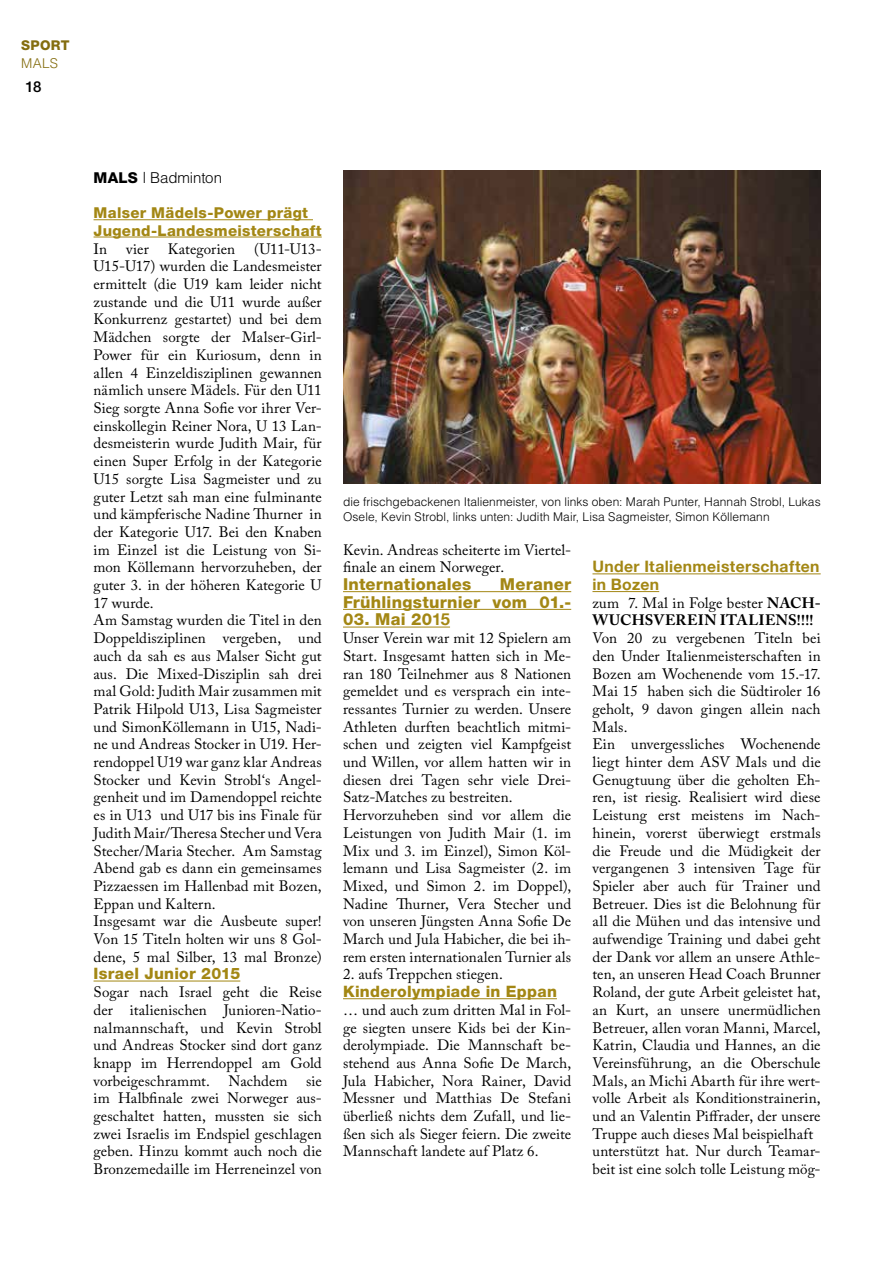
<style>
.page{position:relative;width:893px;height:1263px;background:#fff}
.page>*{position:absolute;margin:0;border:0;box-sizing:border-box;transform-origin:0 0}
.t1{font:800 16.5px/17.7px "Helvetica Neue";letter-spacing:.015em;color:#a38714;text-align:right}
.t2{font:800 15.75px "Helvetica Neue";letter-spacing:.015em;color:#a38714}
.t3{font:700 15.75px/17.7px "Helvetica Neue";letter-spacing:.025em;color:#a38714}
.t4{font:15px/17.7px "Adobe Caslon Pro";letter-spacing:.005em;color:#000}
.t5{font:800 15px/17.2px "Helvetica Neue";letter-spacing:.02em;color:#a38714}
.t6{font:700 15px/17.7px "Adobe Caslon Pro";letter-spacing:.015em;color:#000}
.t7{font:300 15px "Helvetica";letter-spacing:-.005em;color:#000}
.t8{font:500 15px "Helvetica Neue";color:#000}
.t9{font:800 13.5px "Helvetica Neue";letter-spacing:.015em;color:#846d0f}
.t10{font:300 13.5px "Helvetica";color:#846d0f}
.t11{font:300 12px/15px "Helvetica";letter-spacing:.005em;color:#000}
.s1{font-family:"Helvetica Neue";font-weight:800}
.s2{font-weight:400}
.s3{font-weight:700}
</style>
<div class="page">
<img style="left:343px;top:171px;width:478px;height:312px">
<hr style="left:94px;top:219px;width:219px;height:1px;background:#a38714">
<hr style="left:94px;top:237px;width:228px;height:1px;background:#a38714">
<hr style="left:94px;top:981px;width:146px;height:1px;background:#a38714">
<hr style="left:343px;top:591px;width:228px;height:1px;background:#a38714">
<hr style="left:343px;top:609px;width:228px;height:1px;background:#a38714">
<hr style="left:343px;top:627px;width:107px;height:1px;background:#a38714">
<hr style="left:343px;top:998px;width:214px;height:1px;background:#a38714">
<hr style="left:592px;top:573px;width:229px;height:1px;background:#a38714">
<hr style="left:592px;top:591px;width:67px;height:1px;background:#a38714">
<p class="t9" style="left:21px;top:37px;width:50px">SPORT</p>
<p class="t10" style="left:21px;top:55px;width:38px">MALS</p>
<p class="t8" style="left:26px;top:78px;width:17px">18</p>
<p class="t7" style="left:94px;top:168px;width:130px"><span class="s1">MALS</span> | Badminton</p>
<p class="t5" style="left:94px;top:204px;width:230px">Malser Mädels-Power prägt<br>Jugend-Landesmeisterschaft</p>
<p class="t4" style="left:94px;top:240px;width:15px">In</p>
<p class="t4" style="left:126px;top:240px;width:24px">vier</p>
<p class="t4" style="left:168px;top:240px;width:69px">Kategorien</p>
<p class="t4" style="left:94px;top:240px;width:230px;text-indent:161px">(U11-U13-<br>U15-U17) wurden die Landesmeister ermittelt (die U19 kam leider nicht zustande und die U11 wurde außer<br>Konkurrenz gestartet) und bei dem<br>Mädchen sorgte der Malser-Girl-<br>Power für ein Kuriosum, denn in allen 4 Einzeldisziplinen gewannen nämlich unsere Mädels. Für den U11<br>Sieg sorgte Anna Sofie vor ihrer Ver&shy;einskollegin Reiner Nora, U 13 Lan&shy;desmeisterin wurde Judith Mair, für einen Super Erfolg in der Kategorie<br>U15 sorgte Lisa Sagmeister und zu guter Letzt sah man eine fulminante und kämpferische Nadine Thurner in der Kategorie U17. Bei den Knaben im Einzel ist die Leistung von Si&shy;mon Köllemann hervorzuheben, der guter 3. in der höheren Kategorie U<br>17 wurde.<br>Am Samstag wurden die Titel in den<br>Doppeldisziplinen vergeben, und auch da sah es aus Malser Sicht gut aus. Die Mixed-Disziplin sah drei mal Gold: Judith Mair zusammen mit<br>Patrik Hilpold U13, Lisa Sagmeister und SimonKöllemann in U15, Nadi&shy;ne und Andreas Stocker in U19. Her&shy;rendoppel U19 war ganz klar Andreas<br>Stocker und Kevin Strobl‘s Angel&shy;genheit und im Damendoppel reichte es in U13 und U17 bis ins Finale für<br>Judith Mair/Theresa Stecher und Vera<br>Stecher/Maria Stecher. Am Samstag<br>Abend gab es dann ein gemeinsames<br>Pizzaessen im Hallenbad mit Bozen,<br>Eppan und Kaltern.<br>Insgesamt war die Ausbeute super!<br>Von 15 Titeln holten wir uns 8 Gol&shy;dene, 5 mal Silber, 13 mal Bronze)</p>
<p class="t2" style="left:94px;top:964px;width:148px">Israel Junior 2015</p>
<p class="t4" style="left:94px;top:983px;width:230px;text-align:justify">Sogar nach Israel geht die Reise der italienischen Junioren-Natio&shy;nalmannschaft, und Kevin Strobl und Andreas Stocker sind dort ganz knapp im Herrendoppel am Gold vorbeigeschrammt. Nachdem sie im Halbfinale zwei Norweger aus&shy;geschaltet hatten, mussten sie sich zwei Israelis im Endspiel geschlagen geben. Hinzu kommt auch noch die Bronzemedaille im Herreneinzel von</p>
<p class="t11" style="left:343px;top:493px;width:479px">die frischgebackenen Italienmeister, von links oben: Marah Punter, Hannah Strobl, Lukas<br>Osele, Kevin Strobl, links unten: Judith Mair, Lisa Sagmeister, Simon Köllemann</p>
<p class="t4" style="left:343px;top:541px;width:230px">Kevin. Andreas scheiterte im Viertel&shy;finale an einem Norweger.</p>
<p class="t1" style="left:343px;top:575px;width:130px">Internationales</p>
<p class="t3" style="left:592px;top:557px;width:229px">Under Italienmeisterschaften in Bozen</p>
<p class="t6" style="left:592px;top:594px;width:230px"><span class="s2">zum 7. Mal in Folge bester</span> NACH-<br>WUCHSVEREIN ITALIENS!!!!</p>
<p class="t4" style="left:592px;top:629px;width:230px">Von 20 zu vergebenen Titeln bei den Under Italienmeisterschaften in Bozen am Wochenende vom 15.-17.<br>Mai 15 haben sich die Südtiroler 16 geholt, 9 davon gingen allein nach Mals.<br>Ein unvergessliches Wochenende liegt hinter dem ASV Mals und die Genugtuung über die geholten Eh&shy;ren, ist riesig. Realisiert wird diese Leistung erst meistens im Nach&shy;hinein, vorerst überwiegt erstmals die Freude und die Müdigkeit der vergangenen 3 intensiven Tage für Spieler aber auch für Trainer und Betreuer. Dies ist die Belohnung für all die Mühen und das intensive und aufwendige Training und dabei geht der Dank vor allem an unsere Athle&shy;ten, an unseren Head Coach Brunner Roland, der gute Arbeit geleistet hat, an Kurt, an unsere unermüdlichen Betreuer, allen voran Manni, Marcel, Katrin, Claudia und Hannes, an die Vereinsführung, an die Oberschule Mals, an Michi Abarth für ihre wert&shy;volle Arbeit als Konditionstrainerin, und an Valentin Piffrader, der unsere Truppe auch dieses Mal beispielhaft unterstützt hat. Nur durch Teamar&shy;beit ist eine solch tolle Leistung mög-</p>
<p class="t1" style="left:343px;top:575px;width:230px">Meraner<br>Frühlingsturnier vom 01.-</p>
<p class="t1" style="left:343px;top:611px;width:109px">03. Mai 20<span class="s3">15</span></p>
<p class="t4" style="left:343px;top:629px;width:230px">Unser Verein war mit 12 Spielern am Start. Insgesamt hatten sich in Me&shy;ran 180 Teilnehmer aus 8 Nationen gemeldet und es versprach ein inte&shy;ressantes Turnier zu werden. Unsere Athleten durften beachtlich mitmi&shy;schen und zeigten viel Kampfgeist und Willen, vor allem hatten wir in diesen drei Tagen sehr viele Drei-Satz-Matches zu bestreiten.<br>Hervorzuheben sind vor allem die Leistungen von Judith Mair (1. im Mix und 3. im Einzel), Simon Köl&shy;lemann und Lisa Sagmeister (2. im Mixed, und Simon 2. im Doppel), Nadine Thurner, Vera Stecher und von unseren Jüngsten Anna Sofie De March und Jula Habicher, die bei ih&shy;rem ersten internationalen Turnier als</p>
<p class="t4" style="left:343px;top:965px;width:161px">2. aufs Treppchen stiegen.</p>
<p class="t2" style="left:343px;top:982px;width:215px">Kinderolympiade in Eppan</p>
<p class="t4" style="left:343px;top:1001px;width:230px;text-align:justify">… und auch zum dritten Mal in Fol&shy;ge siegten unsere Kids bei der Kin&shy;derolympiade. Die Mannschaft be&shy;stehend aus Anna Sofie De March, Jula Habicher, Nora Rainer, David Messner und Matthias De Stefani überließ nichts dem Zufall, und lie&shy;ßen sich als Sieger feiern. Die zweite Mannschaft landete auf Platz 6.</p>
</div>
